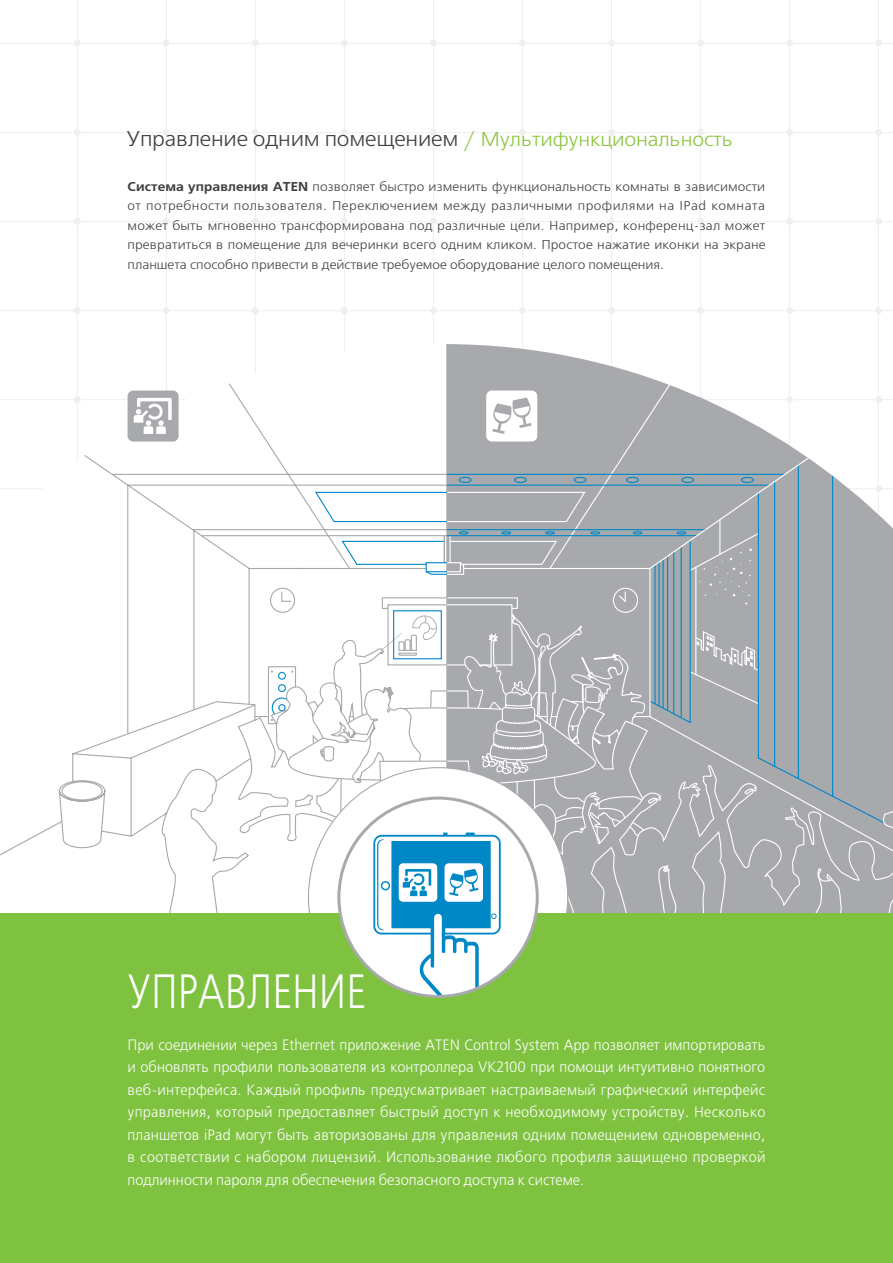
<style>
.page{position:relative;width:893px;height:1263px;background:#fff}
.page>*{position:absolute;margin:0;border:0;box-sizing:border-box;transform-origin:0 0}
.t1{font:48px "Free Set C";color:#fff;scale:.8 1}
.t2{font:21.3px "Free Set C";letter-spacing:-.01em;color:#403f41;scale:1.05 1}
.t3{font:15px/22.5px "Free Set C";color:#fff;text-align:justify;scale:.95 1}
.t4{font:12.9px/19.5px "Free Set C";color:#403f41;text-align:justify;scale:1.05 1}
.s1{color:#8cc63e}
.s2{font-size:19.95px;color:#8cc63e}
.s3{font-weight:700}
</style>
<div class="page">
<hr style="left:0;top:132px;width:893px;height:1px;background:#efeff0">
<hr style="left:0;top:221px;width:893px;height:1px;background:#efeff0">
<hr style="left:0;top:310px;width:893px;height:1px;background:#efeff0">
<hr style="left:0;top:0;width:1px;height:1263px;background:#efeff0">
<hr style="left:77px;top:0;width:1px;height:1263px;background:#efeff0">
<hr style="left:166px;top:0;width:1px;height:1263px;background:#efeff0">
<hr style="left:255px;top:0;width:1px;height:1263px;background:#efeff0">
<hr style="left:344px;top:0;width:1px;height:1263px;background:#efeff0">
<hr style="left:433px;top:0;width:1px;height:1263px;background:#efeff0">
<hr style="left:522px;top:0;width:1px;height:1263px;background:#efeff0">
<hr style="left:611px;top:0;width:1px;height:1263px;background:#efeff0">
<hr style="left:700px;top:0;width:1px;height:1263px;background:#efeff0">
<hr style="left:789px;top:0;width:1px;height:1263px;background:#efeff0">
<hr style="left:878px;top:0;width:1px;height:1263px;background:#efeff0">
<div style="left:74px;top:129px;width:6px;height:7px;background:#efeff0;border-radius:50%"></div>
<div style="left:163px;top:129px;width:7px;height:7px;background:#efeff0;border-radius:50%"></div>
<div style="left:252px;top:129px;width:7px;height:7px;background:#efeff0;border-radius:50%"></div>
<div style="left:341px;top:129px;width:7px;height:7px;background:#efeff0;border-radius:50%"></div>
<div style="left:430px;top:129px;width:7px;height:7px;background:#efeff0;border-radius:50%"></div>
<div style="left:519px;top:129px;width:7px;height:7px;background:#efeff0;border-radius:50%"></div>
<div style="left:608px;top:129px;width:7px;height:7px;background:#efeff0;border-radius:50%"></div>
<div style="left:697px;top:129px;width:7px;height:7px;background:#efeff0;border-radius:50%"></div>
<div style="left:786px;top:129px;width:7px;height:7px;background:#efeff0;border-radius:50%"></div>
<div style="left:875px;top:129px;width:7px;height:7px;background:#efeff0;border-radius:50%"></div>
<hr style="left:0;top:43px;width:893px;height:1px;background:#efeff0">
<svg style="left:74px;top:40px;width:6px;height:6px"></svg>
<div style="left:163px;top:40px;width:7px;height:6px;background:#efeff0;border-radius:50%"></div>
<div style="left:252px;top:40px;width:7px;height:6px;background:#efeff0;border-radius:50%"></div>
<div style="left:341px;top:40px;width:7px;height:6px;background:#efeff0;border-radius:50%"></div>
<div style="left:430px;top:40px;width:7px;height:6px;background:#efeff0;border-radius:50%"></div>
<div style="left:519px;top:40px;width:7px;height:6px;background:#efeff0;border-radius:50%"></div>
<div style="left:608px;top:40px;width:7px;height:6px;background:#efeff0;border-radius:50%"></div>
<div style="left:697px;top:40px;width:7px;height:6px;background:#efeff0;border-radius:50%"></div>
<div style="left:786px;top:40px;width:7px;height:6px;background:#efeff0;border-radius:50%"></div>
<div style="left:875px;top:40px;width:7px;height:6px;background:#efeff0;border-radius:50%"></div>
<div style="left:74px;top:218px;width:6px;height:7px;background:#efeff0;border-radius:50%"></div>
<div style="left:163px;top:218px;width:7px;height:7px;background:#efeff0;border-radius:50%"></div>
<div style="left:252px;top:218px;width:7px;height:7px;background:#efeff0;border-radius:50%"></div>
<div style="left:341px;top:218px;width:7px;height:7px;background:#efeff0;border-radius:50%"></div>
<div style="left:430px;top:218px;width:7px;height:7px;background:#efeff0;border-radius:50%"></div>
<div style="left:519px;top:218px;width:7px;height:7px;background:#efeff0;border-radius:50%"></div>
<div style="left:608px;top:218px;width:7px;height:7px;background:#efeff0;border-radius:50%"></div>
<div style="left:697px;top:218px;width:7px;height:7px;background:#efeff0;border-radius:50%"></div>
<div style="left:786px;top:218px;width:7px;height:7px;background:#efeff0;border-radius:50%"></div>
<div style="left:875px;top:218px;width:7px;height:7px;background:#efeff0;border-radius:50%"></div>
<div style="left:74px;top:307px;width:6px;height:7px;background:#efeff0;border-radius:50%"></div>
<div style="left:163px;top:307px;width:7px;height:7px;background:#efeff0;border-radius:50%"></div>
<div style="left:252px;top:307px;width:7px;height:7px;background:#efeff0;border-radius:50%"></div>
<div style="left:341px;top:307px;width:7px;height:7px;background:#efeff0;border-radius:50%"></div>
<div style="left:430px;top:307px;width:7px;height:7px;background:#efeff0;border-radius:50%"></div>
<div style="left:519px;top:307px;width:7px;height:7px;background:#efeff0;border-radius:50%"></div>
<div style="left:608px;top:307px;width:7px;height:7px;background:#efeff0;border-radius:50%"></div>
<div style="left:697px;top:307px;width:7px;height:7px;background:#efeff0;border-radius:50%"></div>
<div style="left:786px;top:307px;width:7px;height:7px;background:#efeff0;border-radius:50%"></div>
<div style="left:875px;top:307px;width:7px;height:7px;background:#efeff0;border-radius:50%"></div>
<svg style="left:446px;top:344px;width:447px;height:145px"></svg>
<svg style="left:463px;top:377px;width:212px;height:64px;background:#afb1b3"></svg>
<hr style="left:447px;top:474px;width:338px;height:1px;background:#0088c6">
<svg style="left:464px;top:345px;width:182px;height:96px;background:#b2b4b7"></svg>
<svg style="left:0;top:382px;width:449px;height:501px"></svg>
<svg style="left:457px;top:441px;width:434px;height:50px"></svg>
<svg style="left:58px;top:587px;width:178px;height:326px"></svg>
<div style="left:0;top:913px;width:893px;height:350px;background:#7fc240"></div>
<div style="left:128px;top:390px;width:51px;height:52px;background:#a7a9ac;border-radius:6px"></div>
<svg style="left:134px;top:398px;width:38px;height:36px"></svg>
<div style="left:486px;top:390px;width:51px;height:51px;background:#fff;border-radius:6px"></div>
<svg style="left:492px;top:397px;width:39px;height:37px"></svg>
<svg style="left:236px;top:491px;width:657px;height:504px"></svg>
<p class="t2" style="left:126px;top:128px;width:579px">Управление одним помещением <span class="s1">/</span> <span class="s2">Мультифункциональность</span></p>
<p class="t4" style="left:128px;top:177px;width:609px"><span class="s3">Система управления ATEN</span> позволяет быстро изменить функциональность комнаты в зависимости от потребности пользователя. Переключением между различными профилями на IPad комната может быть мгновенно трансформирована под различные цели. Например, конференц-зал может превратиться в помещение для вечеринки всего одним кликом. Простое нажатие иконки на экране планшета способно привести в действие требуемое оборудование целого помещения.</p>
<p class="t1" style="left:128px;top:966px;width:299px">УПРАВЛЕНИЕ</p>
<p class="t3" style="left:128px;top:1034px;width:673px">При соединении через Ethernet приложение ATEN Control System App позволяет импортировать и обновлять профили пользователя из контроллера VK2100 при помощи интуитивно понятного веб-интерфейса. Каждый профиль предусматривает настраиваемый графический интерфейс управления, который предоставляет быстрый доступ к необходимому устройству. Несколько планшетов iPad могут быть авторизованы для управления одним помещением одновременно, в соответствии с набором лицензий. Использование любого профиля защищено проверкой подлинности пароля для обеспечения безопасного доступа к системе.</p>
</div>
